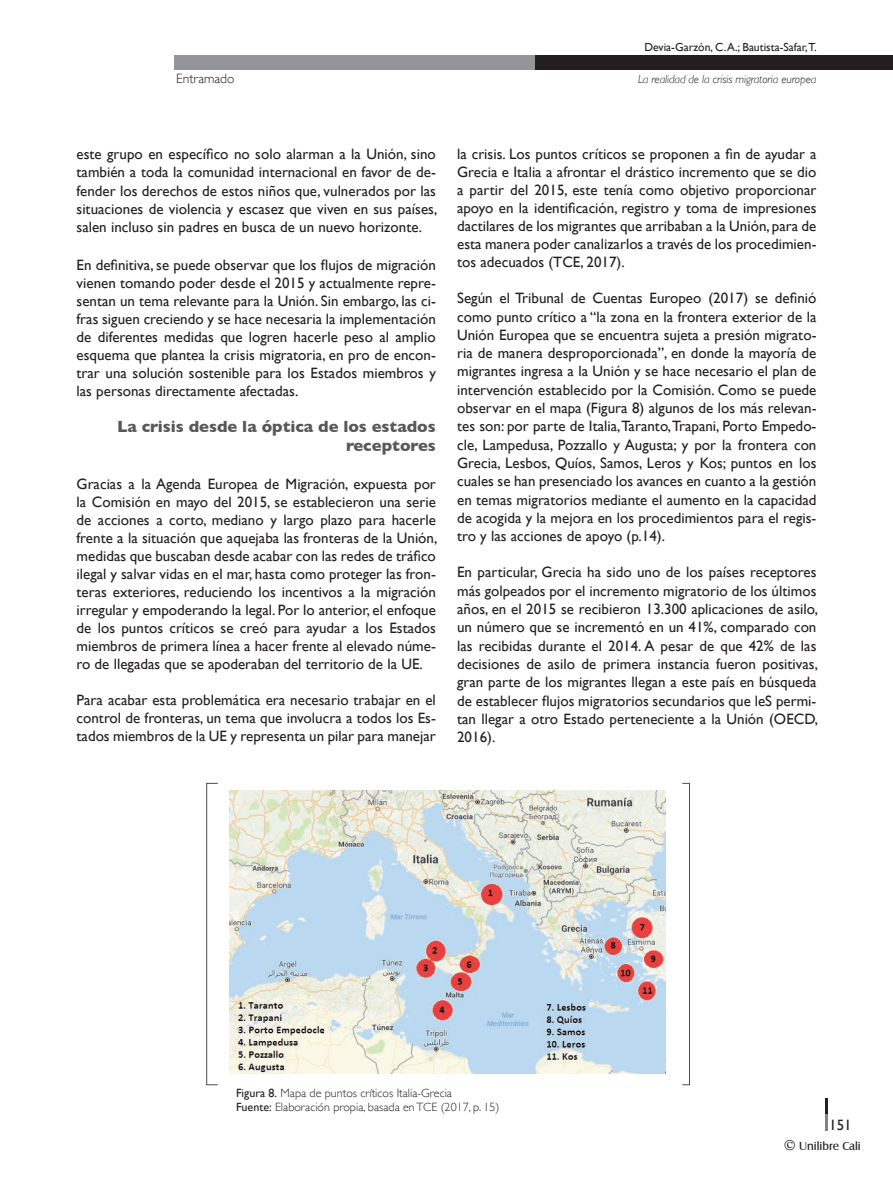
<style>
.page{position:relative;width:893px;height:1188px;background:#fff}
.page>*{position:absolute;margin:0;border:0;box-sizing:border-box;transform-origin:0 0}
.t1{font:700 16.5px/19.8px "Gill Sans";color:#57585a;text-align:right}
.t2{font:15px/18.3px "Gill Sans";color:#231f20;text-align:justify}
.t3{font:300 13.5px "Gill Sans";color:#231f20}
.t4{font:300 12px/14.4px "Gill Sans";color:#231f20}
.t5{font:12px "Castle T";color:#231f20}
.t6{font:italic 300 11.7px "Gill Sans";letter-spacing:-.01em;color:#231f20}
.t7{font:11.7px "Gill Sans";color:#231f20}
.s1{font-weight:400}
.s2{font-family:"Goudy Old Style T";font-weight:700;font-size:15px}
</style>
<div class="page">
<div style="left:174px;top:55px;width:361px;height:15px;background:#939598"></div>
<div style="left:535px;top:55px;width:358px;height:15px;background:#231f20"></div>
<svg style="left:825px;top:1099px;width:2px;height:31px"></svg>
<img style="left:229px;top:790px;width:436px;height:283px">
<div style="left:206px;top:783px;width:12px;height:302px;border:1px solid #4b4c4d"></div>
<div style="left:682px;top:783px;width:8px;height:302px;border:1px solid #4b4c4d"></div>
<p class="t7" style="left:644px;top:40px;width:174px">Devia-Garzón, C. A.; Bautista-Safar,T.</p>
<p class="t3" style="left:176px;top:68px;width:60px">Entramado</p>
<p class="t6" style="left:638px;top:72px;width:180px">La realidad de la crisis migratoria europea</p>
<p class="t2" style="left:77px;top:145px;width:362px">este grupo en específico no solo alarman a la Unión, sino también a toda la comunidad internacional en favor de de&shy;fender los derechos de estos niños que, vulnerados por las situaciones de violencia y escasez que viven en sus países, salen incluso sin padres en busca de un nuevo horizonte.</p>
<p class="t2" style="left:77px;top:255px;width:361px">En definitiva, se puede observar que los flujos de migración vienen tomando poder desde el 2015 y actualmente repre&shy;sentan un tema relevante para la Unión. Sin embargo, las ci&shy;fras siguen creciendo y se hace necesaria la implementación de diferentes medidas que logren hacerle peso al amplio esquema que plantea la crisis migratoria, en pro de encon&shy;trar una solución sostenible para los Estados miembros y las personas directamente afectadas.</p>
<p class="t1" style="left:117px;top:416px;width:320px">La crisis desde la óptica de los estados receptores</p>
<p class="t2" style="left:77px;top:475px;width:362px">Gracias a la Agenda Europea de Migración, expuesta por la Comisión en mayo del 2015, se establecieron una serie de acciones a corto, mediano y largo plazo para hacerle frente a la situación que aquejaba las fronteras de la Unión, medidas que buscaban desde acabar con las redes de tráfico ilegal y salvar vidas en el mar, hasta como proteger las fron&shy;teras exteriores, reduciendo los incentivos a la migración irregular y empoderando la legal. Por lo anterior, el enfoque de los puntos críticos se creó para ayudar a los Estados miembros de primera línea a hacer frente al elevado núme&shy;ro de llegadas que se apoderaban del territorio de la UE.</p>
<p class="t2" style="left:77px;top:691px;width:361px">Para acabar esta problemática era necesario trabajar en el control de fronteras, un tema que involucra a todos los Es&shy;tados miembros de la UE y representa un pilar para manejar</p>
<p class="t2" style="left:457px;top:145px;width:361px">la crisis. Los puntos críticos se proponen a fin de ayudar a Grecia e Italia a afrontar el drástico incremento que se dio a partir del 2015, este tenía como objetivo proporcionar apoyo en la identificación, registro y toma de impresiones dactilares de los migrantes que arribaban a la Unión, para de esta manera poder canalizarlos a través de los procedimien&shy;tos adecuados (TCE, 2017).</p>
<p class="t2" style="left:457px;top:289px;width:361px">Según el Tribunal de Cuentas Europeo (2017) se definió como punto crítico a “la zona en la frontera exterior de la Unión Europea que se encuentra sujeta a presión migrato&shy;ria de manera desproporcionada”, en donde la mayoría de migrantes ingresa a la Unión y se hace necesario el plan de intervención establecido por la Comisión. Como se puede observar en el mapa (Figura 8) algunos de los más relevan&shy;tes son: por parte de Italia,Taranto,Trapani, Porto Empedo&shy;cle, Lampedusa, Pozzallo y Augusta; y por la frontera con Grecia, Lesbos, Quíos, Samos, Leros y Kos; puntos en los cuales se han presenciado los avances en cuanto a la gestión en temas migratorios mediante el aumento en la capacidad de acogida y la mejora en los procedimientos para el regis&shy;tro y las acciones de apoyo (p.14).</p>
<p class="t2" style="left:457px;top:563px;width:362px">En particular, Grecia ha sido uno de los países receptores más golpeados por el incremento migratorio de los últimos años, en el 2015 se recibieron 13.300 aplicaciones de asilo, un número que se incrementó en un 41%, comparado con las recibidas durante el 2014. A pesar de que 42% de las decisiones de asilo de primera instancia fueron positivas, gran parte de los migrantes llegan a este país en búsqueda de establecer flujos migratorios secundarios que leS permi&shy;tan llegar a otro Estado perteneciente a la Unión (OECD, 2016).</p>
<p class="t4" style="left:236px;top:1085px;width:265px"><span class="s1">Figura 8.</span> Mapa de puntos críticos Italia-Grecia<br><span class="s1">Fuente:</span> Elaboración propia, basada en TCE (2017, p. 15)</p>
<p class="t2" style="left:829px;top:1116px;width:24px">151</p>
<p class="t5" style="left:784px;top:1139px;width:78px"><span class="s2">©</span> Unilibre Cali</p>
</div>
